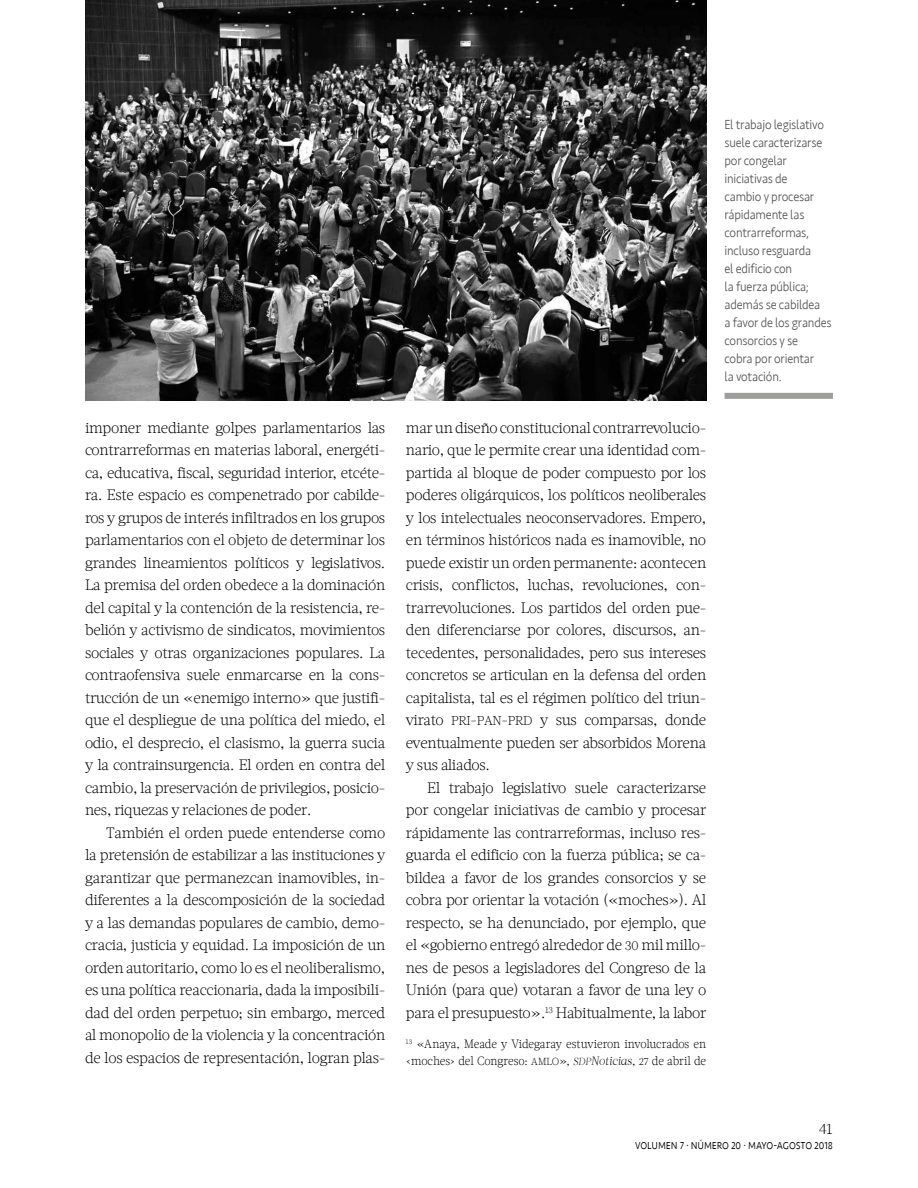
<style>
.page{position:relative;width:918px;height:1188px;background:#fff}
.page>*{position:absolute;margin:0;border:0;box-sizing:border-box;transform-origin:0 0}
.t1{font:300 15px/22.5px "Acta W01";letter-spacing:-.02em;color:#000;text-align:justify}
.t2{font:300 13.5px/18px "Seravek";letter-spacing:-.015em;color:#575756;scale:.91 1}
.t3{font:300 13.5px "Seravek";letter-spacing:-.015em;color:#000;scale:.8 1}
.t4{font:300 12px/16.5px "Acta W01";letter-spacing:-.01em;color:#000;scale:.95 1}
.s1{font-family:"Acta W01 Light SC850";font-weight:400;font-size:12.75px}
.s2{font-size:13.2px}
.s3{font-family:"Acta W01 Light SC850";font-weight:400;font-size:10.2px}
.s4{font-family:"Acta W01 Light Italic SC850";font-weight:400;font-size:10.2px}
.s5{font-style:italic}
.s6{font-size:10.5px}
</style>
<div class="page">
<img style="left:85px;top:0;width:621px;height:401px">
<div style="left:725px;top:393px;width:108px;height:6px;background:#9d9d9c"></div>
<p class="t1" style="left:85px;top:416px;width:302px">imponer mediante golpes parlamentarios las contrarreformas en materias laboral, energéti&shy;ca, educativa, fiscal, seguridad interior, etcéte&shy;ra. Este espacio es compenetrado por cabilde&shy;ros y grupos de interés infiltrados en los grupos parlamentarios con el objeto de determinar los grandes lineamientos políticos y legislativos.<br>La premisa del orden obedece a la dominación del capital y la contención de la resistencia, re&shy;belión y activismo de sindicatos, movimientos sociales y otras organizaciones populares. La contraofensiva suele enmarcarse en la cons&shy;trucción de un «enemigo interno» que justifi&shy;que el despliegue de una política del miedo, el odio, el desprecio, el clasismo, la guerra sucia y la contrainsurgencia. El orden en contra del cambio, la preservación de privilegios, posicio&shy;nes, riquezas y relaciones de poder.</p>
<p class="t1" style="left:85px;top:821px;width:302px;text-indent:21px">También el orden puede entenderse como la pretensión de estabilizar a las instituciones y garantizar que permanezcan inamovibles, in&shy;diferentes a la descomposición de la sociedad y a las demandas populares de cambio, demo&shy;cracia, justicia y equidad. La imposición de un orden autoritario, como lo es el neoliberalismo, es una política reaccionaria, dada la imposibili&shy;dad del orden perpetuo; sin embargo, merced al monopolio de la violencia y la concentración de los espacios de representación, logran plas-</p>
<p class="t1" style="left:406px;top:416px;width:302px">mar un diseño constitucional contrarrevolucio&shy;nario, que le permite crear una identidad com&shy;partida al bloque de poder compuesto por los poderes oligárquicos, los políticos neoliberales y los intelectuales neoconservadores. Empero, en términos históricos nada es inamovible, no puede existir un orden permanente: acontecen crisis, conflictos, luchas, revoluciones, con&shy;trarrevoluciones. Los partidos del orden pue&shy;den diferenciarse por colores, discursos, an&shy;tecedentes, personalidades, pero sus intereses concretos se articulan en la defensa del orden capitalista, tal es el régimen político del triun&shy;virato <span class="s1">PRI</span>-<span class="s1">PAN</span>-<span class="s1">PRD</span> y sus comparsas, donde eventualmente pueden ser absorbidos Morena y sus aliados.</p>
<p class="t1" style="left:406px;top:776px;width:302px;text-indent:21px">El trabajo legislativo suele caracterizarse por congelar iniciativas de cambio y procesar rápidamente las contrarreformas, incluso res&shy;guarda el edificio con la fuerza pública; se ca&shy;bildea a favor de los grandes consorcios y se cobra por orientar la votación («moches»). Al respecto, se ha denunciado, por ejemplo, que el «gobierno entregó alrededor de <span class="s2">30</span> mil millo&shy;nes de pesos a legisladores del Congreso de la Unión (para que) votaran a favor de una ley o para el presupuesto».<sup>13</sup> Habitualmente, la labor</p>
<p class="t4" style="left:406px;top:1036px;width:318px"><sup>13</sup> «Anaya, Meade y Videgaray estuvieron involucrados en ‹moches› del Congreso: <span class="s3">AMLO</span>», <span class="s4">sdp</span><span class="s5">Noticias</span>, <span class="s6">27</span> de abril de</p>
<p class="t2" style="left:725px;top:116px;width:119px">El trabajo legislativo suele caracterizarse por congelar iniciativas de<br>cambio y procesar rápidamente las contrarreformas, incluso resguarda<br>el edificio con<br>la fuerza pública; además se cabildea<br>a favor de los grandes consorcios y se<br>cobra por orientar<br>la votación.</p>
<p class="t1" style="left:819px;top:1117px;width:16px">41</p>
<p class="t3" style="left:635px;top:1137px;width:249px">volumen 7 · número 20 · mayo-agosto 2018</p>
</div>
